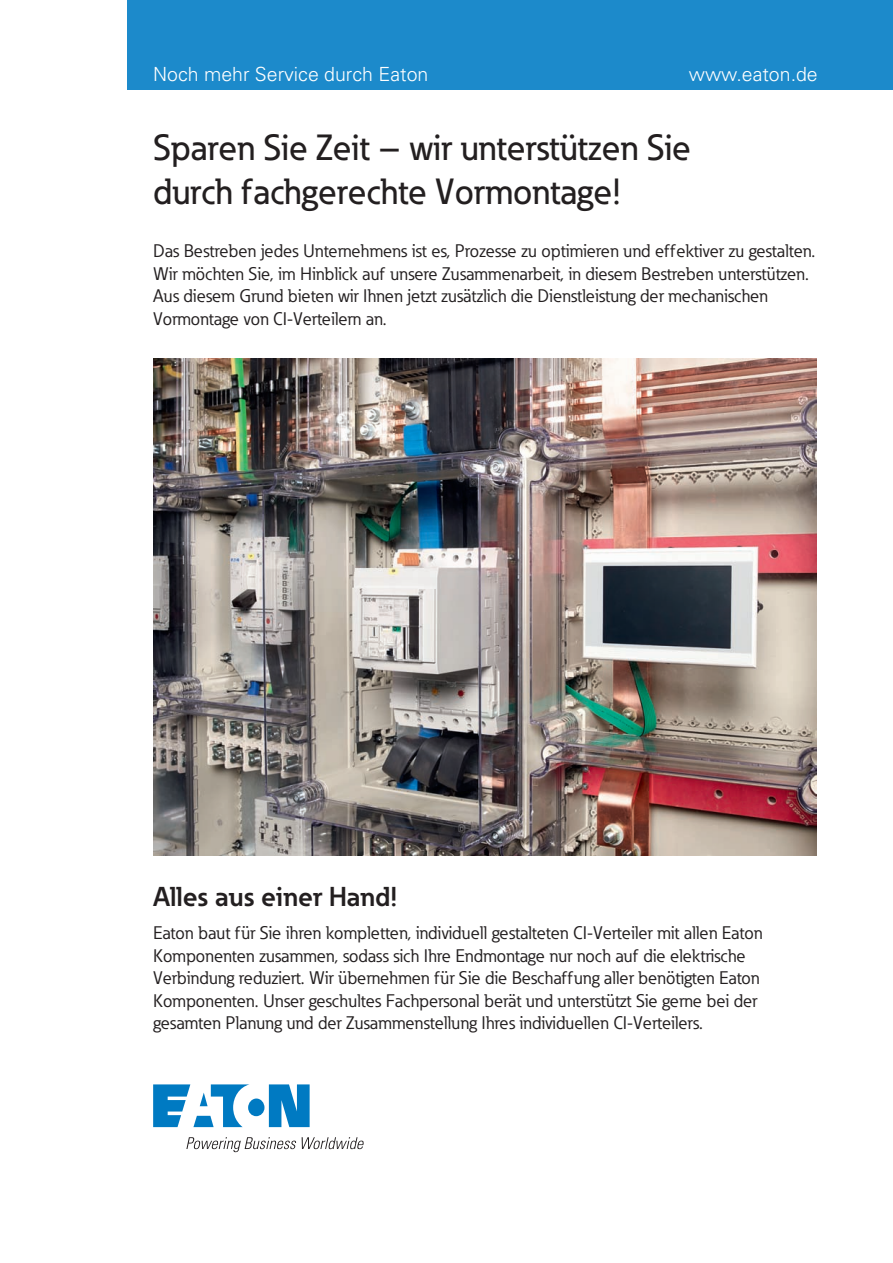
<style>
.page{position:relative;width:893px;height:1263px;background:#fff}
.page>*{position:absolute;margin:0;border:0;box-sizing:border-box;transform-origin:0 0}
.t1{font:500 36px/43.2px "Eaton";color:#231f20}
.t2{font:700 27px "Eaton";color:#231f20}
.t3{font:300 19.5px "Univers";color:#fff}
.t4{font:18px/22.5px "Eaton";color:#231f20}
</style>
<div class="page">
<div style="left:128px;top:0;width:765px;height:89px;background:#1c8acb"></div>
<svg style="left:153px;top:1084px;width:157px;height:43px"></svg>
<svg style="left:186px;top:1137px;width:178px;height:15px"></svg>
<img style="left:153px;top:359px;width:663px;height:497px">
<p class="t3" style="left:153px;top:62px;width:277px">Noch mehr Service durch Eaton</p>
<p class="t3" style="left:689px;top:62px;width:130px">www.eaton.de</p>
<h1 class="t1" style="left:153px;top:126px;width:539px">Sparen Sie Zeit – wir unterstützen Sie durch fachgerechte Vormontage!</h1>
<p class="t4" style="left:153px;top:240px;width:664px">Das Bestreben jedes Unternehmens ist es, Prozesse zu optimieren und effektiver zu gestalten.<br>Wir möchten Sie, im Hinblick auf unsere Zusammenarbeit, in diesem Bestreben unterstützen.<br>Aus diesem Grund bieten wir Ihnen jetzt zusätzlich die Dienstleistung der mechanischen Vormontage von CI-Verteilern an.</p>
<h2 class="t2" style="left:153px;top:880px;width:246px">Alles aus einer Hand!</h2>
<p class="t4" style="left:153px;top:922px;width:611px">Eaton baut für Sie ihren kompletten, individuell gestalteten CI-Verteiler mit allen Eaton Komponenten zusammen, sodass sich Ihre Endmontage nur noch auf die elektrische Verbindung reduziert. Wir übernehmen für Sie die Beschaffung aller benötigten Eaton Komponenten. Unser geschultes Fachpersonal berät und unterstützt Sie gerne bei der gesamten Planung und der Zusammenstellung Ihres individuellen CI-Verteilers.</p>
</div>
